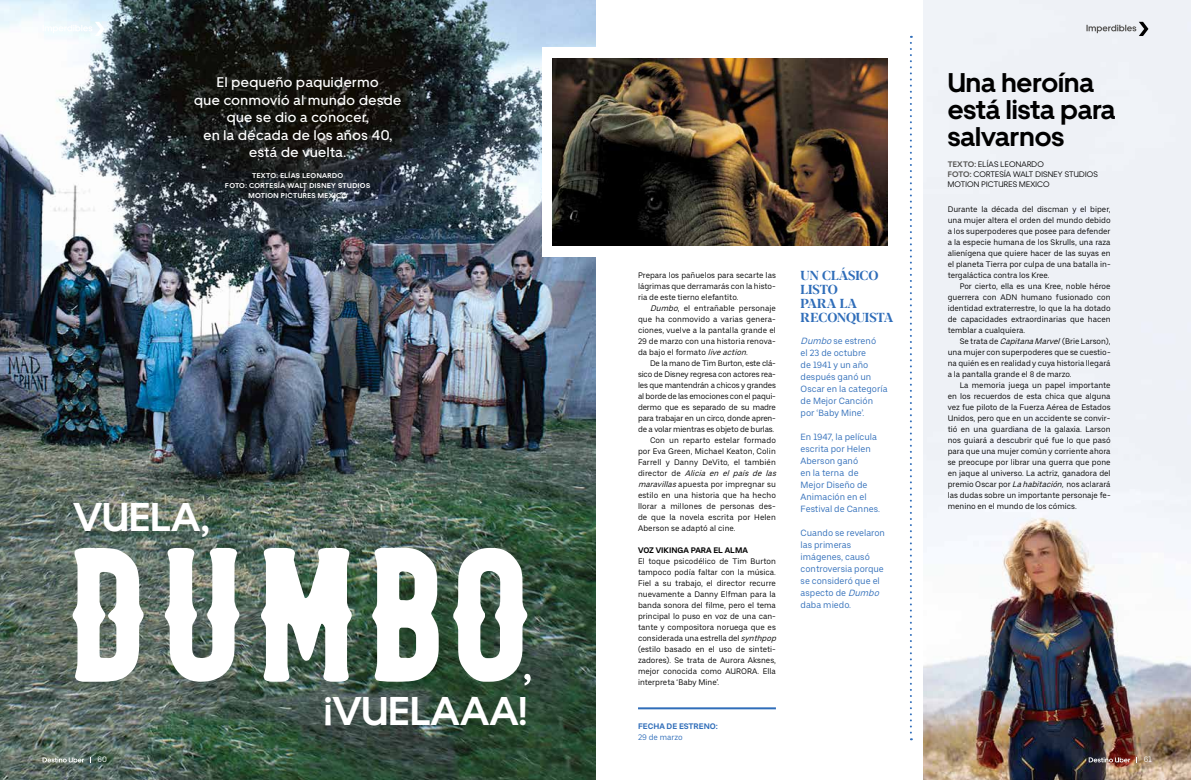
<style>
.page{position:relative;width:1191px;height:780px;background:#fff}
.page>*{position:absolute;margin:0;border:0;box-sizing:border-box;transform-origin:0 0}
.t1{font:700 40px "Uber Move";color:#fff}
.t2{font:700 27px/27px "Uber Move";color:#000}
.t3{font:500 14px/17.5px "Uber Move";letter-spacing:.04em;color:#fff;text-align:center}
.t4{font:700 13px/14px "Blacker Display";color:#2f6db9}
.t5{font:9px/12px "Uber Move Text";color:#2f6db9}
.t6{font:8px/11px "Uber Move Text";color:#000;text-align:justify}
.t7{font:8px "Uber Move Text";letter-spacing:-.02em;color:#000}
.t8{font:8px/10px "Uber Move";letter-spacing:.03em;color:#000}
.t9{font:italic 8px "Uber Move Text";color:#000}
.t10{font:700 8px "Uber Move Text";color:#000}
.t11{font:700 8px "Uber Move Text";color:#2f6db9}
.t12{font:8px "Uber Move Text";letter-spacing:-.005em;color:#2f6db9}
.t13{font:7.8px "Uber Move Text";color:#fff}
.t14{font:700 7px/10px "Uber Move";letter-spacing:.06em;color:#fff;text-align:center}
.s1{font-style:italic}
.s2{font-style:normal}
.s3{font-weight:700;color:#575654}
</style>
<div class="page">
<img style="left:0;top:0;width:595px;height:780px">
<img style="left:923px;top:0;width:268px;height:780px">
<svg style="left:73px;top:548px;width:454px;height:133px"></svg>
<svg style="left:524px;top:673px;width:6px;height:12px"></svg>
<svg style="left:910px;top:36px;width:2px;height:704px"></svg>
<hr style="left:638px;top:707px;width:138px;height:2px;background:#2f6db9">
<div style="left:542px;top:47px;width:320px;height:209px;background:#fff"></div>
<img style="left:553px;top:58px;width:334px;height:187px">
<svg style="left:1086px;top:22px;width:62px;height:14px"></svg>
<svg style="left:43px;top:22px;width:62px;height:14px"></svg>
<svg style="left:43px;top:757px;width:41px;height:5px"></svg>
<svg style="left:1088px;top:757px;width:42px;height:5px"></svg>
<h3 class="t3" style="left:194px;top:73px;width:209px">El pequeño paquidermo<br>que conmovió al mundo desde que se dio a conocer,<br>en la década de los años 40, está de vuelta.</h3>
<p class="t14" style="left:225px;top:170px;width:146px">TEXTO: ELÍAS LEONARDO<br>FOTO: CORTESÍA WALT DISNEY STUDIOS<br>MOTION PICTURES MEXICO</p>
<h1 class="t1" style="left:74px;top:492px;width:138px">VUELA,</h1>
<h1 class="t1" style="left:324px;top:686px;width:205px">¡VUELAAA!</h1>
<p class="t6" style="left:638px;top:270px;width:139px">Prepara los pañuelos para secarte las lágrimas que derramarás con la histo&shy;ria de este tierno elefantito.</p>
<p class="t6" style="left:638px;top:303px;width:139px;text-indent:12px"><span class="s1">Dumbo</span>, el entrañable personaje que ha conmovido a varias genera&shy;ciones, vuelve a la pantalla grande el 29 de marzo con una historia renova&shy;da bajo el formato <span class="s1">liveaction</span>.</p>
<p class="t7" style="left:650px;top:358px;width:127px">De la mano de Tim Burton, este clá-</p>
<p class="t7" style="left:638px;top:369px;width:139px">sico de Disney regresa con actores rea-</p>
<p class="t7" style="left:638px;top:380px;width:139px">les que mantendrán a chicos y grandes</p>
<p class="t7" style="left:638px;top:391px;width:139px">al borde de las emociones con el paqui-</p>
<p class="t7" style="left:638px;top:402px;width:139px">dermo que es separado de su madre</p>
<p class="t7" style="left:638px;top:413px;width:139px">para trabajar en un circo, donde apren-</p>
<p class="t7" style="left:638px;top:424px;width:138px">de a volar mientras es objeto de burlas.</p>
<p class="t6" style="left:650px;top:435px;width:127px">Con un reparto estelar formado</p>
<p class="t6" style="left:638px;top:446px;width:139px">por Eva Green, Michael Keaton, Colin</p>
<p class="t6" style="left:638px;top:457px;width:139px">Farrell y Danny DeVito, el también</p>
<p class="t9" style="left:638px;top:468px;width:142px"><span class="s2">d i r e c t o r d e</span> Alicia en el país de las</p>
<p class="t6" style="left:638px;top:479px;width:139px"><span class="s1">maravillas</span>apuesta por impregnar su</p>
<p class="t6" style="left:638px;top:490px;width:139px">estilo en una historia que ha hecho</p>
<p class="t6" style="left:638px;top:501px;width:139px">llorar a millones de personas des-</p>
<p class="t6" style="left:638px;top:512px;width:139px">de que la novela escrita por Helen</p>
<p class="t6" style="left:638px;top:523px;width:99px">Aberson se adaptó al cine.</p>
<p class="t10" style="left:638px;top:545px;width:111px">VOZ VIKINGA PARA EL ALMA</p>
<p class="t6" style="left:638px;top:556px;width:142px;text-align:left">El toque psicodélico de Tim Burton tampoco podía faltar con la música.<br>Fiel a su trabajo, el director recurre nuevamente a Danny Elfman para la banda sonora del filme, pero el tema principal lo puso en voz de una can&shy;tante y compositora noruega que es considerada una estrella del <span class="s1">synthpop </span>(estilo basado en el uso de sinteti&shy;zadores). Se trata de Aurora Aksnes, mejor conocida como AURORA. Ella interpreta ‘Baby Mine’.</p>
<p class="t11" style="left:638px;top:721px;width:81px">FECHA DE ESTRENO:</p>
<p class="t12" style="left:638px;top:732px;width:46px">29 de marzo</p>
<h3 class="t4" style="left:800px;top:269px;width:94px">UN CLÁSICO<br>LISTO<br>PARA LA<br>RECONQUISTA</h3>
<p class="t5" style="left:800px;top:335px;width:88px"><span class="s1">Dumbo</span>se estrenó<br>el 23 de octubre<br>de 1941 y un año después ganó un<br>Oscar en la categoría de Mejor Canción por ‘Baby Mine’.</p>
<p class="t5" style="left:800px;top:431px;width:81px">En 1947, la película escrita por Helen<br>Aberson ganó<br>en la terna de<br>Mejor Diseño de<br>Animación en el<br>Festival de Cannes.</p>
<p class="t5" style="left:800px;top:527px;width:86px">Cuando se revelaron las primeras imágenes, causó controversia porque se consideró que el aspecto de <span class="s1">Dumbo </span>daba miedo.</p>
<h2 class="t2" style="left:947px;top:69px;width:169px">Una heroína está lista para salvarnos</h2>
<p class="t8" style="left:947px;top:159px;width:152px"><span class="s3">TEXTO:</span> ELÍAS LEONARDO<br><span class="s3">FOTO:</span> CORTESÍA WALT DISNEY STUDIOS<br>MOTION PICTURES MEXICO</p>
<p class="t6" style="left:947px;top:204px;width:164px">Durante la década del discman y el biper, una mujer altera el orden del mundo debido a los superpoderes que posee para defender a la especie humana de los Skrulls, una raza alienígena que quiere hacer de las suyas en el planeta Tierra por culpa de una batalla in&shy;tergaláctica contra los Kree.</p>
<p class="t6" style="left:947px;top:281px;width:164px;text-indent:12px">Por cierto, ella es una Kree, noble héroe guerrera con ADN humano fusionado con identidad extraterrestre, lo que la ha dotado de capacidades extraordinarias que hacen temblar a cualquiera.</p>
<p class="t6" style="left:947px;top:336px;width:164px;text-indent:12px">Se trata de <span class="s1">CapitanaMarvel</span>(Brie Larson), una mujer con superpoderes que se cuestio&shy;na quién es en realidad y cuya historia llegará a la pantalla grande el 8 de marzo.</p>
<p class="t6" style="left:947px;top:380px;width:164px;text-indent:12px">La memoria juega un papel importante en los recuerdos de esta chica que alguna vez fue piloto de la Fuerza Aérea de Estados Unidos, pero que en un accidente se convir&shy;tió en una guardiana de la galaxia. Larson nos guiará a descubrir qué fue lo que pasó para que una mujer común y corriente ahora se preocupe por librar una guerra que pone en jaque al universo. La actriz, ganadora del premio Oscar por <span class="s1">Lahabitación,</span>nos aclarará las dudas sobre un importante personaje fe&shy;menino en el mundo de los cómics.</p>
<p class="t13" style="left:97px;top:754px;width:11px">60</p>
<p class="t13" style="left:1143px;top:754px;width:10px">61</p>
</div>
